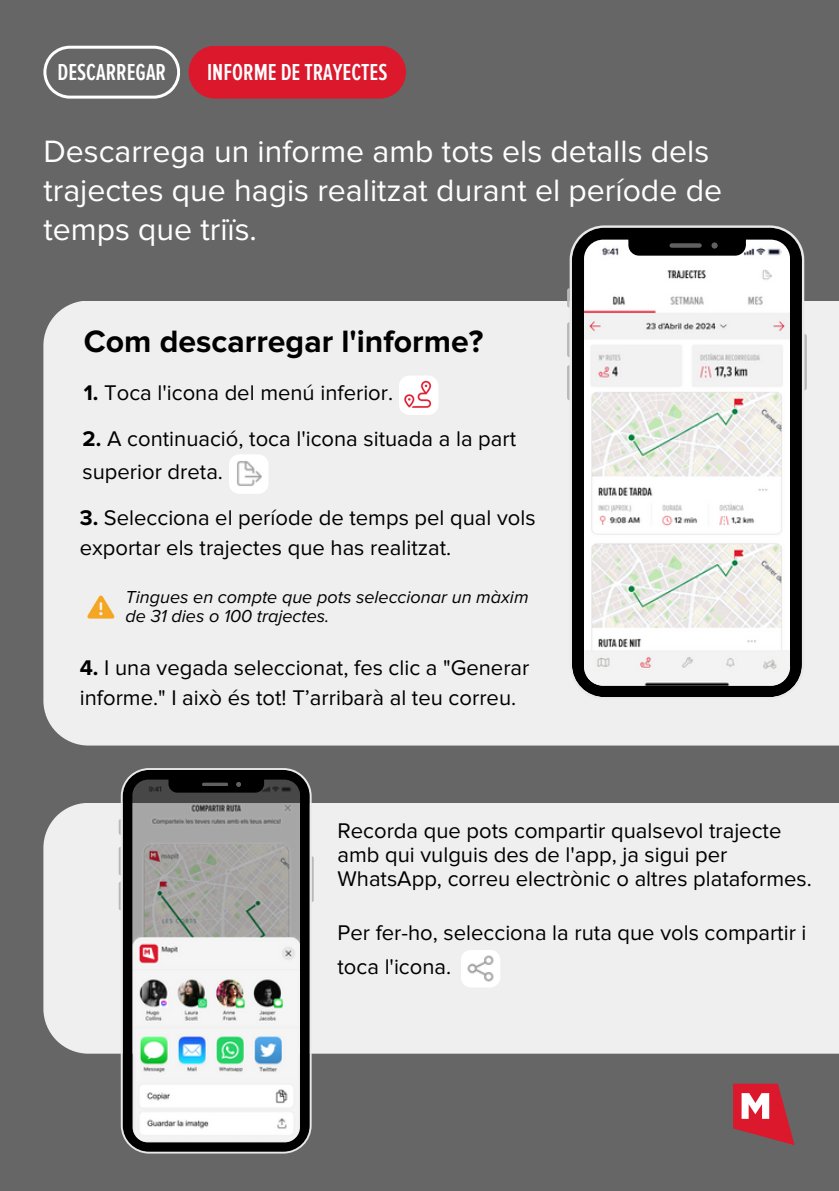
<style>
.page{position:relative;width:839px;height:1191px;background:#fff}
.page>*{position:absolute;margin:0;border:0;box-sizing:border-box;transform-origin:0 0}
.t1{font:32px/39px "Proxima Nova";color:#fff}
.t2{font:700 32px "Proxima Nova";color:#000}
.t3{font:600 24px "Proxima Nova Ex Cn";color:#fff}
.t4{font:22px/30px "Proxima Nova";color:#000}
.t5{font:italic 18px/19.6px "Proxima Nova";color:#000}
.s1{font-weight:700}
</style>
<div class="page">
<div style="left:0;top:0;width:838px;height:1191px;background:#666"></div>
<svg style="left:733px;top:1084px;width:61px;height:61px"></svg>
<svg style="left:43px;top:46px;width:137px;height:52px"></svg>
<svg style="left:188px;top:46px;width:218px;height:53px;background:#d41c30"></svg>
<div style="left:43px;top:301px;width:795px;height:445px;background:#efefef"></div>
<div style="left:399px;top:376px;width:39px;height:39px;background:#fff;border-radius:10px"></div>
<img style="left:404px;top:380px;width:28px;height:28px">
<div style="left:229px;top:454px;width:39px;height:40px;background:#fff;border-radius:10px"></div>
<img style="left:232px;top:456px;width:36px;height:36px">
<img style="left:84px;top:590px;width:34px;height:33px">
<div style="left:43px;top:803px;width:795px;height:251px;background:#efefef"></div>
<div style="left:461px;top:950px;width:39px;height:38px;background:#fff;border-radius:11px"></div>
<img style="left:467px;top:955px;width:27px;height:27px">
<svg style="left:567px;top:288px;width:2px;height:20px"></svg>
<svg style="left:567px;top:322px;width:2px;height:35px"></svg>
<svg style="left:567px;top:365px;width:2px;height:35px"></svg>
<svg style="left:804px;top:334px;width:2px;height:56px"></svg>
<svg style="left:569px;top:225px;width:235px;height:474px;background:#c9c9c7"></svg>
<svg style="left:119px;top:819px;width:2px;height:16px"></svg>
<svg style="left:119px;top:847px;width:2px;height:28px"></svg>
<svg style="left:119px;top:882px;width:2px;height:28px"></svg>
<svg style="left:311px;top:856px;width:3px;height:46px"></svg>
<svg style="left:121px;top:768px;width:190px;height:386px;background:#a1a4a3"></svg>
<h3 class="t3" style="left:57px;top:58px;width:110px">DESCARREGAR</h3>
<h3 class="t3" style="left:207px;top:58px;width:182px">INFORME DE TRAYECTES</h3>
<h4 class="t1" style="left:43px;top:132px;width:680px">Descarrega un informe amb tots els detalls dels trajectes que hagis realitzat durant el període de temps que triïs.</h4>
<h4 class="t2" style="left:84px;top:322px;width:401px">Com descarregar l'informe?</h4>
<h2 class="t4" style="left:84px;top:378px;width:311px"><span class="s1">1.</span> Toca l'icona del menú inferior.</h2>
<h1 class="t4" style="left:83px;top:423px;width:435px;line-height:33px"><span class="s1">2.</span> A continuació, toca l'icona situada a la part superior dreta.</h1>
<h4 class="t4" style="left:80px;top:503px;width:457px"><span class="s1">3.</span> Selecciona el període de temps pel qual vols exportar els trajectes que has realitzat.</h4>
<p class="t5" style="left:125px;top:587px;width:404px">Tingues en compte que pots seleccionar un màxim de 31 dies o 100 trajectes.</p>
<h4 class="t4" style="left:80px;top:653px;width:451px"><span class="s1">4.</span> I una vegada seleccionat, fes clic a "Generar informe." I això és tot! T’arribarà al teu correu.</h4>
<p class="t4" style="left:337px;top:819px;width:476px;line-height:24px">Recorda que pots compartir qualsevol trajecte amb qui vulguis des de l'app, ja sigui per<br>WhatsApp, correu electrònic o altres plataformes.</p>
<p class="t4" style="left:337px;top:916px;width:470px;line-height:34.4px">Per fer-ho, selecciona la ruta que vols compartir i toca l'icona.</p>
</div>
